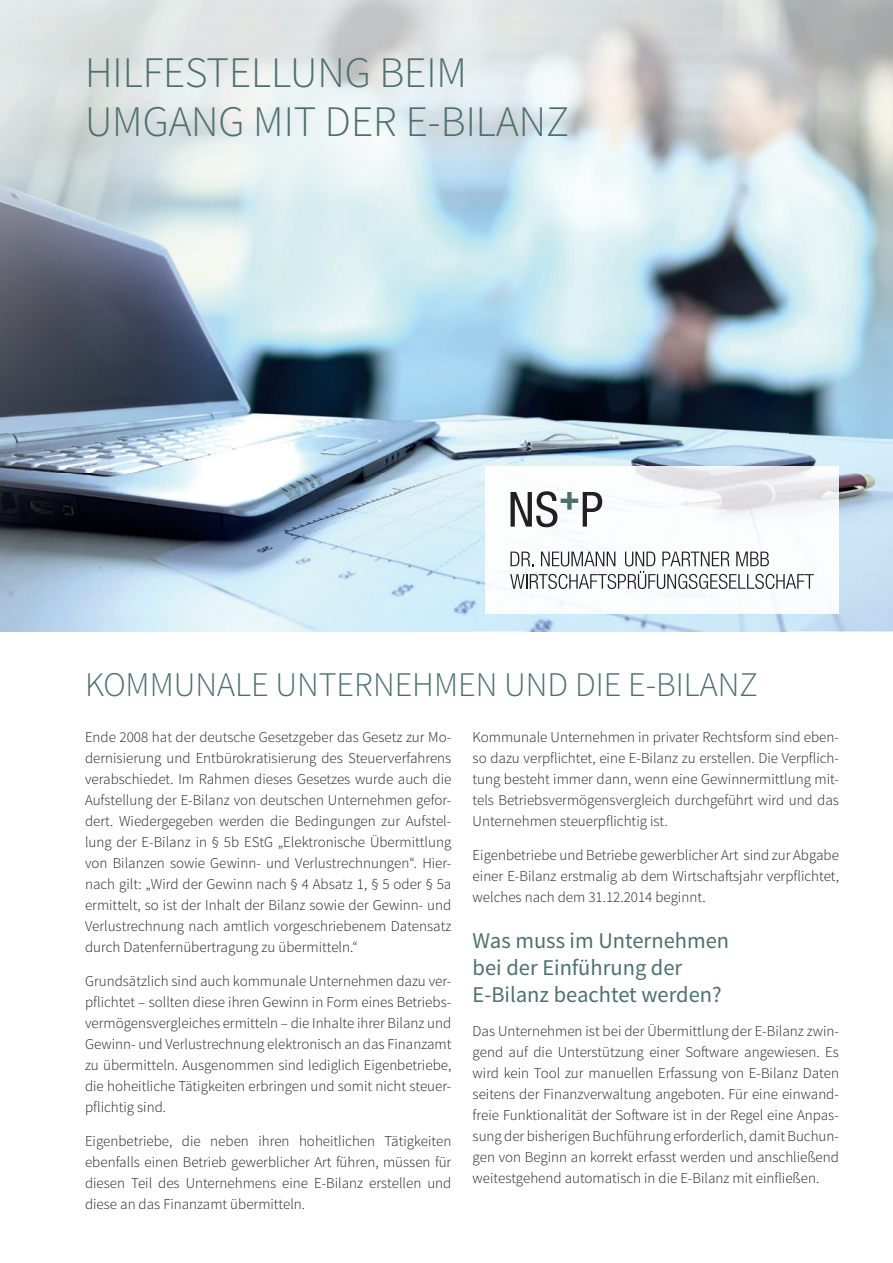
<style>
.page{position:relative;width:893px;height:1263px;background:#fff}
.page>*{position:absolute;margin:0;border:0;box-sizing:border-box;transform-origin:0 0}
.t1{font:300 43.5px/49.5px "Source Sans Pro";color:#4c716d}
.t2{font:300 34.5px "Source Sans Pro";color:#4c716d}
.t3{font:22.5px/27px "Source Sans Pro";color:#4c716d}
.t4{font:300 15px/21px "Source Sans Pro";color:#231f20;text-align:justify}
</style>
<div class="page">
<img style="left:0;top:0;width:788px;height:316px">
<img style="left:788px;top:0;width:105px;height:631px">
<img style="left:0;top:316px;width:630px;height:157px">
<img style="left:630px;top:316px;width:158px;height:150px">
<img style="left:0;top:473px;width:525px;height:158px">
<img style="left:525px;top:614px;width:263px;height:17px">
<img style="left:486px;top:466px;width:353px;height:147px">
<svg style="left:510px;top:552px;width:304px;height:37px"></svg>
<svg style="left:511px;top:491px;width:91px;height:36px"></svg>
<h1 class="t1" style="left:85px;top:48px;width:486px">HILFESTELLUNG BEIM<br>UMGANG MIT DER E-BILANZ</h1>
<h2 class="t2" style="left:85px;top:663px;width:674px">KOMMUNALE UNTERNEHMEN UND DIE E-BILANZ</h2>
<p class="t4" style="left:85px;top:727px;width:368px">Ende 2008 hat der deutsche Gesetzgeber das Gesetz zur Mo&shy;dernisierung und Entbürokratisierung des Steuerverfahrens verabschiedet. Im Rahmen dieses Gesetzes wurde auch die Aufstellung der E-Bilanz von deutschen Unternehmen gefor&shy;dert. Wiedergegeben werden die Bedingungen zur Aufstel&shy;lung der E-Bilanz in § 5b EStG „Elektronische Übermittlung von Bilanzen sowie Gewinn- und Verlustrechnungen“. Hier&shy;nach gilt: „Wird der Gewinn nach § 4 Absatz 1, § 5 oder § 5a ermittelt, so ist der Inhalt der Bilanz sowie der Gewinn- und Verlustrechnung nach amtlich vorgeschriebenem Datensatz durch Datenfernübertragung zu übermitteln.“</p>
<p class="t4" style="left:85px;top:970px;width:368px">Grundsätzlich sind auch kommunale Unternehmen dazu ver&shy;pflichtet – sollten diese ihren Gewinn in Form eines Betriebs&shy;vermögensvergleiches ermitteln – die Inhalte ihrer Bilanz und Gewinn- und Verlustrechnung elektronisch an das Finanzamt zu übermitteln. Ausgenommen sind lediglich Eigenbetriebe, die hoheitliche Tätigkeiten erbringen und somit nicht steuer&shy;pflichtig sind.</p>
<p class="t4" style="left:85px;top:1130px;width:368px">Eigenbetriebe, die neben ihren hoheitlichen Tätigkeiten ebenfalls einen Betrieb gewerblicher Art führen, müssen für diesen Teil des Unternehmens eine E-Bilanz erstellen und diese an das Finanzamt übermitteln.</p>
<p class="t4" style="left:473px;top:727px;width:368px">Kommunale Unternehmen in privater Rechtsform sind eben&shy;so dazu verpflichtet, eine E-Bilanz zu erstellen. Die Verpflich&shy;tung besteht immer dann, wenn eine Gewinnermittlung mit&shy;tels Betriebsvermögensvergleich durchgeführt wird und das Unternehmen steuerpflichtig ist.</p>
<p class="t4" style="left:473px;top:844px;width:368px">Eigenbetriebe und Betriebe gewerblicher Art sind zur Abgabe einer E-Bilanz erstmalig ab dem Wirtschaftsjahr verpflichtet, welches nach dem 31.12.2014 beginnt.</p>
<h3 class="t3" style="left:473px;top:927px;width:258px">Was muss im Unternehmen bei der Einführung der<br>E-Bilanz beachtet werden?</h3>
<p class="t4" style="left:473px;top:1020px;width:368px">Das Unternehmen ist bei der Übermittlung der E-Bilanz zwin&shy;gend auf die Unterstützung einer Software angewiesen. Es wird kein Tool zur manuellen Erfassung von E-Bilanz Daten seitens der Finanzverwaltung angeboten. Für eine einwand&shy;freie Funktionalität der Software ist in der Regel eine Anpas&shy;sung der bisherigen Buchführung erforderlich, damit Buchun&shy;gen von Beginn an korrekt erfasst werden und anschließend weitestgehend automatisch in die E-Bilanz mit einfließen.</p>
</div>
